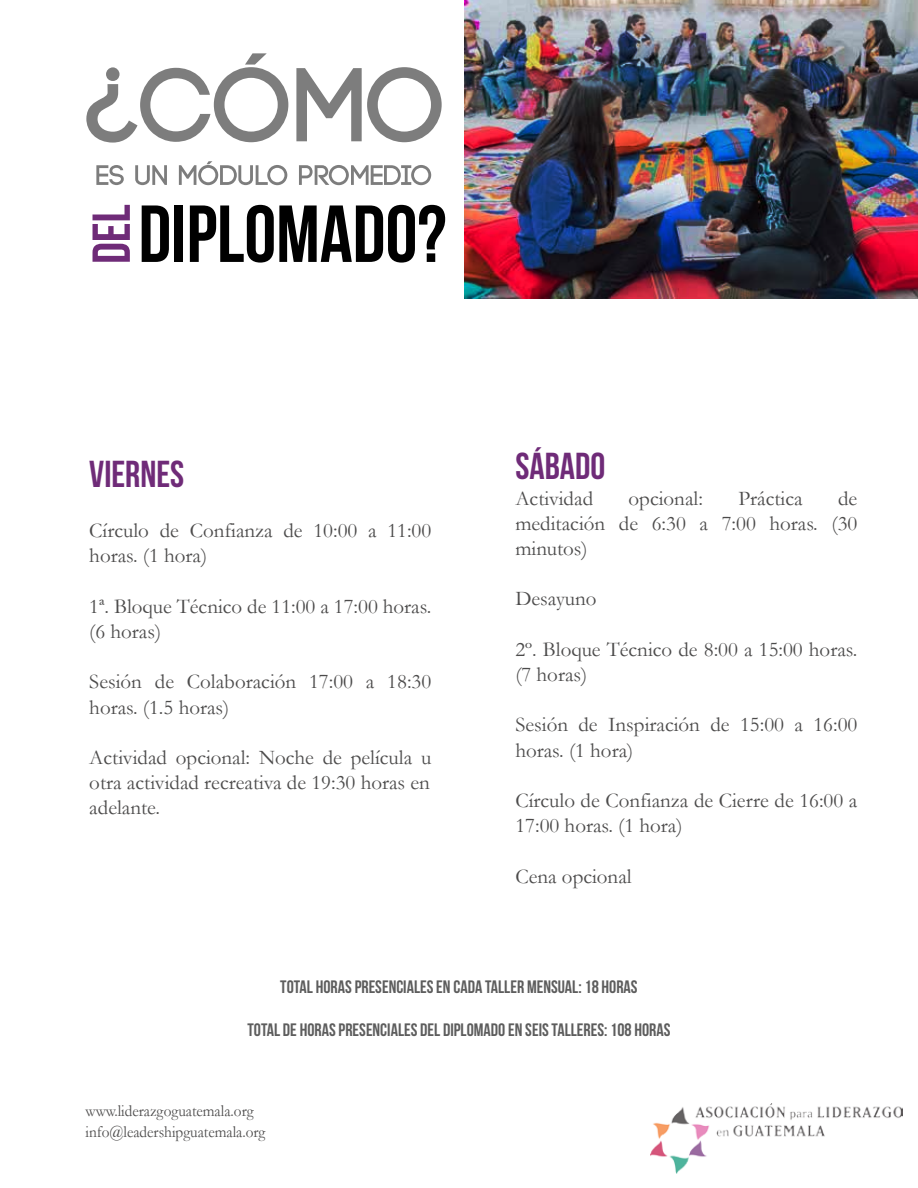
<style>
.page{position:relative;width:918px;height:1188px;background:#fff}
.page>*{position:absolute;margin:0;border:0;box-sizing:border-box;transform-origin:0 0}
.t1{font:37.5px "Bebas Neue";color:#6f2b78}
.t2{font:21px/25.2px "Garamond";color:#4c4b4b}
.t3{font:18px "Bebas Neue";color:#5d5d5d}
.t4{font:16.5px/21px "Garamond";color:#4c4b4b;scale:.93 1}
</style>
<div class="page">
<svg style="left:142px;top:205px;width:27px;height:57px"></svg>
<div style="left:175px;top:205px;width:8px;height:57px;background:#000"></div>
<svg style="left:190px;top:205px;width:255px;height:58px"></svg>
<svg style="left:86px;top:53px;width:202px;height:90px"></svg>
<svg style="left:296px;top:67px;width:146px;height:75px"></svg>
<svg style="left:96px;top:165px;width:28px;height:20px"></svg>
<svg style="left:135px;top:165px;width:32px;height:20px"></svg>
<svg style="left:179px;top:161px;width:108px;height:24px"></svg>
<svg style="left:299px;top:165px;width:132px;height:20px"></svg>
<svg style="left:93px;top:205px;width:37px;height:57px"></svg>
<img style="left:651px;top:1104px;width:252px;height:69px">
<img style="left:465px;top:0;width:453px;height:299px">
<h1 class="t1" style="left:89px;top:453px;width:96px">VIERNES</h1>
<p class="t2" style="left:89px;top:517px;width:344px">Círculo de Confianza de 10:00 a 11:00 horas. (1 hora)</p>
<p class="t2" style="left:89px;top:593px;width:343px">1ª. Bloque Técnico de 11:00 a 17:00 horas. (6 horas)</p>
<p class="t2" style="left:89px;top:669px;width:344px">Sesión de Colaboración 17:00 a 18:30 horas. (1.5 horas)</p>
<p class="t2" style="left:89px;top:744px;width:343px;text-align:justify">Actividad opcional: Noche de película u otra actividad recreativa de 19:30 horas en adelante.</p>
<h1 class="t1" style="left:515px;top:446px;width:91px">SÁBADO</h1>
<p class="t2" style="left:515px;top:485px;width:79px">Actividad</p>
<p class="t2" style="left:629px;top:485px;width:76px">opcional:</p>
<p class="t2" style="left:738px;top:485px;width:66px">Práctica</p>
<p class="t2" style="left:515px;top:485px;width:344px;text-align:justify;text-indent:323px">de meditación de 6:30 a 7:00 horas. (30 minutos)</p>
<p class="t2" style="left:515px;top:586px;width:83px">Desayuno</p>
<p class="t2" style="left:515px;top:636px;width:343px">2º. Bloque Técnico de 8:00 a 15:00 horas. (7 horas)</p>
<p class="t2" style="left:515px;top:712px;width:344px">Sesión de Inspiración de 15:00 a 16:00 horas. (1 hora)</p>
<p class="t2" style="left:515px;top:787px;width:343px">Círculo de Confianza de Cierre de 16:00 a<br>17:00 horas. (1 hora)</p>
<p class="t2" style="left:515px;top:863px;width:118px">Cena opcional</p>
<p class="t3" style="left:280px;top:977px;width:359px">TOTAL HORAS PRESENCIALES EN CADA TALLER MENSUAL: 18 HORAS</p>
<p class="t3" style="left:247px;top:1020px;width:425px">TOTAL DE HORAS PRESENCIALES DEL DIPLOMADO EN SEIS TALLERES: 108 HORAS</p>
<p class="t4" style="left:86px;top:1099px;width:195px">www.liderazgoguatemala.org info@leadershipguatemala.org</p>
</div>
